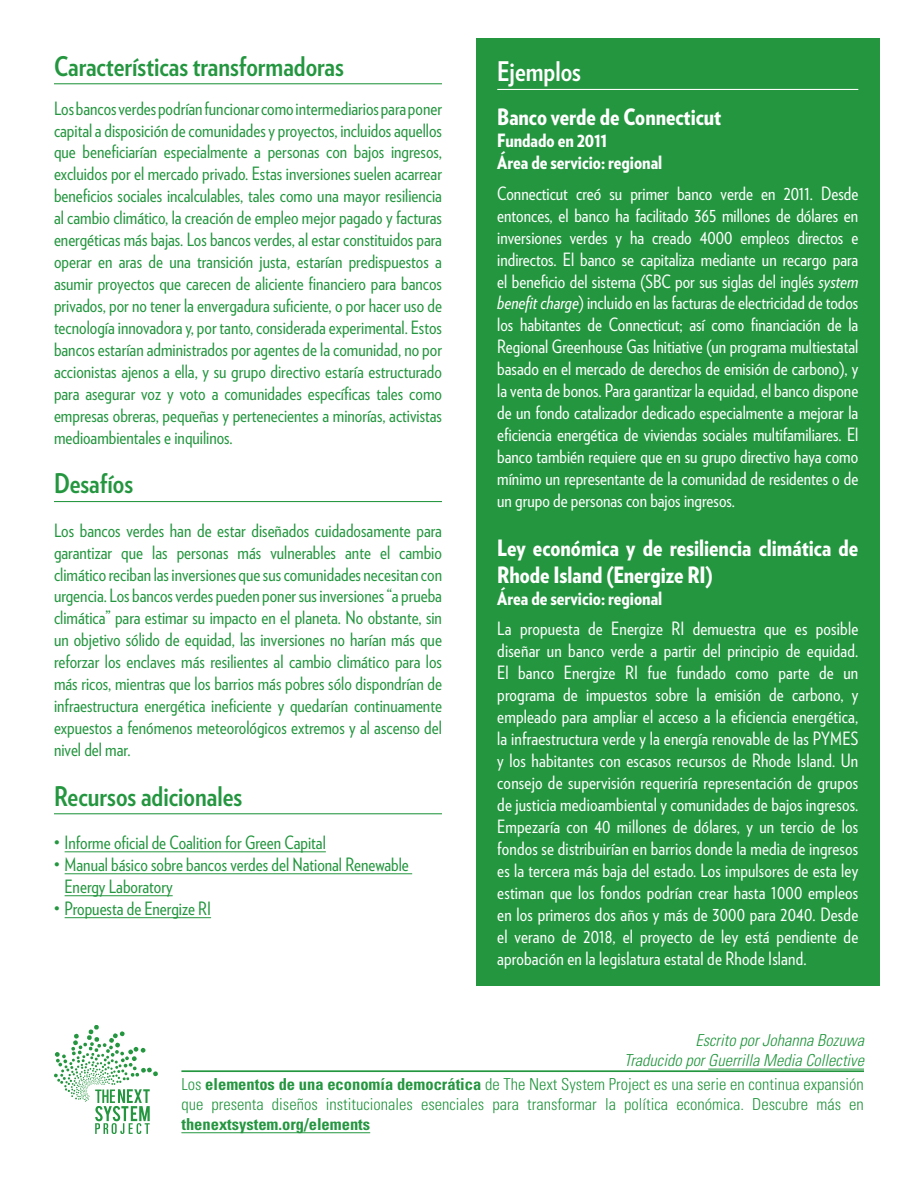
<style>
.page{position:relative;width:918px;height:1188px;background:#fff}
.page>*{position:absolute;margin:0;border:0;box-sizing:border-box;transform-origin:0 0}
.t1{font:700 27px "Verlag Condensed";color:#24963f}
.t2{font:700 27px "Verlag Condensed";color:#fff}
.t3{font:900 22.5px/27px "Verlag Condensed";color:#fff}
.t4{font:18.3px/21.9px "Verlag Condensed";color:#24963f;text-align:justify}
.t5{font:18.3px/21.9px "Verlag Condensed";color:#fff;text-align:justify}
.t6{font:900 18.3px/21.9px "Verlag Condensed";color:#fff}
.t7{font:300 condensed 16.5px/19.8px "Univers LT Std";color:#24963f}
.t8{font:italic 300 condensed 16.5px/19.8px "Univers LT Std";color:#24963f;text-align:right}
.t9{font:700 condensed 16.5px "Univers LT Std";color:#24963f}
.s1{font-style:italic}
.s2{font-weight:700}
</style>
<div class="page">
<hr style="left:54px;top:83px;width:388px;height:1px;background:#24963f">
<hr style="left:54px;top:501px;width:388px;height:1px;background:#24963f">
<hr style="left:54px;top:813px;width:388px;height:1px;background:#24963f">
<hr style="left:65px;top:852px;width:261px;height:1px;background:#24963f">
<hr style="left:65px;top:873px;width:347px;height:1px;background:#24963f">
<hr style="left:65px;top:895px;width:108px;height:1px;background:#24963f">
<hr style="left:65px;top:917px;width:146px;height:1px;background:#24963f">
<div style="left:476px;top:38px;width:404px;height:948px;background:#24963f"></div>
<hr style="left:497px;top:89px;width:361px;height:1px;background:#fff">
<svg style="left:54px;top:1025px;width:104px;height:109px"></svg>
<hr style="left:181px;top:1070px;width:683px;height:2px;background:#24963f">
<hr style="left:708px;top:1069px;width:156px;height:1px;background:#24963f">
<hr style="left:181px;top:1132px;width:189px;height:1px;background:#24963f">
<h1 class="t1" style="left:54px;top:46px;width:291px">Características transformadoras</h1>
<p class="t4" style="left:54px;top:96px;width:390px">Los bancos verdes podrían funcionar como intermediarios para poner capital a disposición de comunidades y proyectos, incluidos aquellos que beneficiarían especialmente a personas con bajos ingresos, excluidos por el mercado privado. Estas inversiones suelen acarrear beneficios sociales incalculables, tales como una mayor resiliencia al cambio climático, la creación de empleo mejor pagado y facturas energéticas más bajas. Los bancos verdes, al estar constituidos para operar en aras de una transición justa, estarían predispuestos a asumir proyectos que carecen de aliciente financiero para bancos privados, por no tener la envergadura suficiente, o por hacer uso de tecnología innovadora y, por tanto, considerada experimental. Estos bancos estarían administrados por agentes de la comunidad, no por accionistas ajenos a ella, y su grupo directivo estaría estructurado para asegurar voz y voto a comunidades específicas tales como empresas obreras, pequeñas y pertenecientes a minorías, activistas medioambientales e inquilinos.</p>
<h1 class="t1" style="left:54px;top:464px;width:81px">Desafíos</h1>
<p class="t4" style="left:54px;top:518px;width:390px">Los bancos verdes han de estar diseñados cuidadosamente para garantizar que las personas más vulnerables ante el cambio climático reciban las inversiones que sus comunidades necesitan con urgencia. Los bancos verdes pueden poner sus inversiones “a prueba climática” para estimar su impacto en el planeta. No obstante, sin un objetivo sólido de equidad, las inversiones no harían más que reforzar los enclaves más resilientes al cambio climático para los más ricos, mientras que los barrios más pobres sólo dispondrían de infraestructura energética ineficiente y quedarían continuamente expuestos a fenómenos meteorológicos extremos y al ascenso del nivel del mar.</p>
<h1 class="t1" style="left:54px;top:776px;width:190px">Recursos adicionales</h1>
<p class="t4" style="left:54px;top:831px;width:273px">• Informe oficial de Coalition for Green Capital</p>
<p class="t4" style="left:65px;top:853px;width:346px;text-indent:-11px">• Manual básico sobre bancos verdes del National Renewable<br>Energy Laboratory</p>
<p class="t4" style="left:54px;top:896px;width:159px">• Propuesta de Energize RI</p>
<h1 class="t2" style="left:497px;top:51px;width:85px">Ejemplos</h1>
<p class="t3" style="left:497px;top:103px;width:226px">Banco verde de Connecticut</p>
<p class="t6" style="left:497px;top:129px;width:167px">Fundado en 2011<br>Área de servicio: regional</p>
<p class="t5" style="left:497px;top:181px;width:363px">Connecticut creó su primer banco verde en 2011. Desde entonces, el banco ha facilitado 365 millones de dólares en inversiones verdes y ha creado 4000 empleos directos e indirectos. El banco se capitaliza mediante un recargo para el beneficio del sistema (SBC por sus siglas del inglés <span class="s1">system benefit charge</span>) incluido en las facturas de electricidad de todos los habitantes de Connecticut; así como financiación de la Regional Greenhouse Gas Initiative (un programa multiestatal basado en el mercado de derechos de emisión de carbono), y la venta de bonos. Para garantizar la equidad, el banco dispone de un fondo catalizador dedicado especialmente a mejorar la eficiencia energética de viviendas sociales multifamiliares. El banco también requiere que en su grupo directivo haya como mínimo un representante de la comunidad de residentes o de un grupo de personas con bajos ingresos.</p>
<p class="t3" style="left:497px;top:533px;width:363px">Ley económica y de resiliencia climática de<br>Rhode Island (Energize RI)</p>
<p class="t6" style="left:497px;top:587px;width:167px">Área de servicio: regional</p>
<p class="t5" style="left:497px;top:617px;width:363px">La propuesta de Energize RI demuestra que es posible diseñar un banco verde a partir del principio de equidad.<br>El banco Energize RI fue fundado como parte de un programa de impuestos sobre la emisión de carbono, y empleado para ampliar el acceso a la eficiencia energética, la infraestructura verde y la energía renovable de las PYMES y los habitantes con escasos recursos de Rhode Island. Un consejo de supervisión requeriría representación de grupos de justicia medioambiental y comunidades de bajos ingresos.<br>Empezaría con 40 millones de dólares, y un tercio de los fondos se distribuirían en barrios donde la media de ingresos es la tercera más baja del estado. Los impulsores de esta ley estiman que los fondos podrían crear hasta 1000 empleos en los primeros dos años y más de 3000 para 2040. Desde el verano de 2018, el proyecto de ley está pendiente de aprobación en la legislatura estatal de Rhode Island.</p>
<p class="t8" style="left:624px;top:1031px;width:241px">Escrito por Johanna Bozuwa<br>Traducido por Guerrilla Media Collective</p>
<p class="t7" style="left:181px;top:1074px;width:684px">Los <span class="s2">elementos de una economía democrática</span> de The Next System Project es una serie en continua expansión que presenta diseños institucionales esenciales para transformar la política económica. Descubre más en</p>
<p class="t9" style="left:181px;top:1114px;width:190px">thenextsystem.org/elements</p>
</div>
